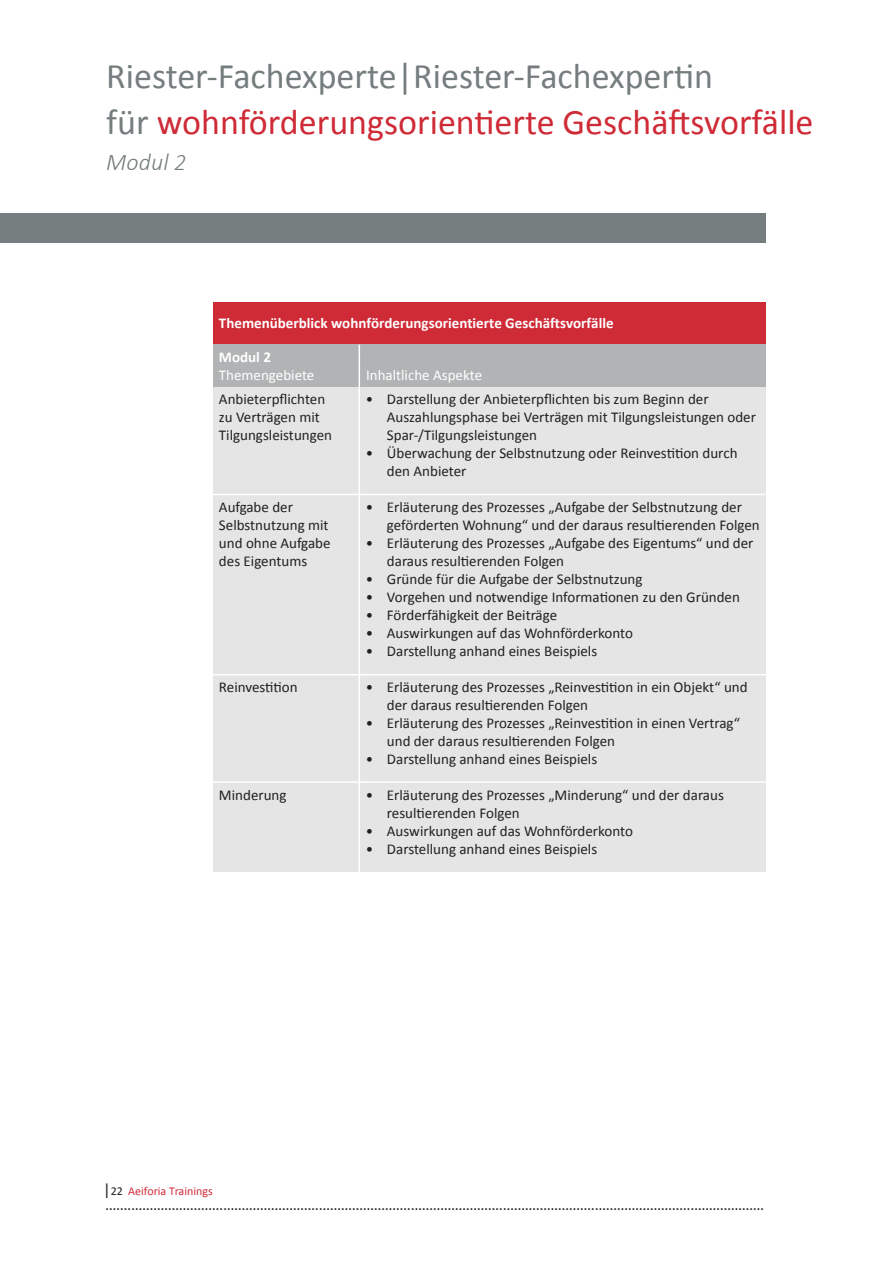
<style>
.page{position:relative;width:893px;height:1263px;background:#fff}
.page>*{position:absolute;margin:0;border:0;box-sizing:border-box;transform-origin:0 0}
.t1{font:36px "Calibri";color:#cf2b37}
.t2{font:36px "Calibri";color:#757d7e}
.t3{font:italic 300 24px "Calibri";letter-spacing:.005em;color:#757d7e}
.t4{font:16.5px "Calibri";color:#231f20}
.t5{font:15px/18px "Calibri";color:#231f20}
.t6{font:700 15px "Calibri";color:#fff}
.t7{font:15px "Calibri";color:#fff}
.t8{font:12px "Calibri";color:#cf2b37}
.s1{color:#757d7e}
.s2{font-size:16.5px;color:#231f20}
.s3{color:#231f20}
</style>
<div class="page">
<div style="left:0;top:213px;width:765px;height:29px;background:#757d7e"></div>
<div style="left:213px;top:302px;width:552px;height:42px;background:#cf2b37"></div>
<div style="left:213px;top:344px;width:552px;height:43px;background:#b1b3b4"></div>
<div style="left:213px;top:387px;width:552px;height:484px;background:#e5e5e5"></div>
<hr style="left:359px;top:345px;width:1px;height:42px;background:#fff">
<hr style="left:213px;top:494px;width:552px;height:1px;background:#fff">
<hr style="left:359px;top:387px;width:1px;height:512px;background:#fff">
<hr style="left:213px;top:674px;width:554px;height:1px;background:#fff">
<hr style="left:213px;top:781px;width:554px;height:2px;background:#fff">
<p class="t2" style="left:106px;top:53px;width:608px">Riester-Fachexperte|Riester-Fachexpertin</p>
<p class="t1" style="left:106px;top:100px;width:709px"><span class="s1">für</span> wohnförderungsorientierte Geschäftsvorfälle</p>
<p class="t3" style="left:106px;top:147px;width:82px">Modul 2</p>
<p class="t6" style="left:219px;top:314px;width:396px">Themenüberblick wohnförderungsorientierte Geschäftsvorfälle</p>
<p class="t6" style="left:219px;top:347px;width:53px">Modul 2</p>
<p class="t7" style="left:219px;top:365px;width:97px">Themengebiete</p>
<p class="t7" style="left:366px;top:365px;width:118px">Inhaltliche Aspekte</p>
<p class="t5" style="left:366px;top:390px;width:344px">• Darstellung der Anbieterpflichten bis zum Beginn der</p>
<p class="t5" style="left:387px;top:408px;width:371px">Auszahlungsphase bei Verträgen mit Tilgungsleistungen oder<br>Spar-/Tilgungsleistungen</p>
<p class="t5" style="left:366px;top:444px;width:373px">• Überwachung der Selbstnutzung oder Reinvestition durch</p>
<p class="t5" style="left:387px;top:462px;width:81px">den Anbieter</p>
<p class="t5" style="left:366px;top:498px;width:378px">• Erläuterung des Prozesses „Aufgabe der Selbstnutzung der</p>
<p class="t5" style="left:387px;top:516px;width:374px">geförderten Wohnung“ und der daraus resultierenden Folgen</p>
<p class="t5" style="left:366px;top:534px;width:389px">• Erläuterung des Prozesses „Aufgabe des Eigentums“ und der</p>
<p class="t5" style="left:387px;top:552px;width:179px">daraus resultierenden Folgen</p>
<p class="t5" style="left:366px;top:570px;width:278px">• Gründe für die Aufgabe der Selbstnutzung</p>
<p class="t5" style="left:366px;top:588px;width:376px">• Vorgehen und notwendige Informationen zu den Gründen</p>
<p class="t5" style="left:366px;top:606px;width:193px">• Förderfähigkeit der Beiträge</p>
<p class="t5" style="left:366px;top:624px;width:269px">• Auswirkungen auf das Wohnförderkonto</p>
<p class="t5" style="left:366px;top:642px;width:233px">• Darstellung anhand eines Beispiels</p>
<p class="t5" style="left:366px;top:678px;width:383px">• Erläuterung des Prozesses „Reinvestition in ein Objekt“ und</p>
<p class="t5" style="left:387px;top:696px;width:203px">der daraus resultierenden Folgen</p>
<p class="t5" style="left:366px;top:714px;width:376px">• Erläuterung des Prozesses „Reinvestition in einen Vertrag“</p>
<p class="t5" style="left:387px;top:732px;width:230px">und der daraus resultierenden Folgen</p>
<p class="t5" style="left:366px;top:750px;width:233px">• Darstellung anhand eines Beispiels</p>
<p class="t5" style="left:366px;top:786px;width:360px">• Erläuterung des Prozesses „Minderung“ und der daraus</p>
<p class="t5" style="left:387px;top:804px;width:134px">resultierenden Folgen</p>
<p class="t5" style="left:366px;top:822px;width:269px">• Auswirkungen auf das Wohnförderkonto</p>
<p class="t5" style="left:366px;top:840px;width:233px">• Darstellung anhand eines Beispiels</p>
<p class="t5" style="left:219px;top:390px;width:115px">Anbieterpflichten zu Verträgen mit<br>Tilgungsleistungen</p>
<p class="t5" style="left:219px;top:498px;width:113px">Aufgabe der<br>Selbstnutzung mit und ohne Aufgabe des Eigentums</p>
<p class="t5" style="left:219px;top:678px;width:80px">Reinvestition</p>
<p class="t5" style="left:219px;top:786px;width:69px">Minderung</p>
<p class="t8" style="left:103px;top:1183px;width:111px"><span class="s2">|</span><span class="s3">22</span> Aeiforia Trainings</p>
<p class="t4" style="left:105px;top:1195px;width:661px">...................................................................................................................................................................................</p>
</div>
